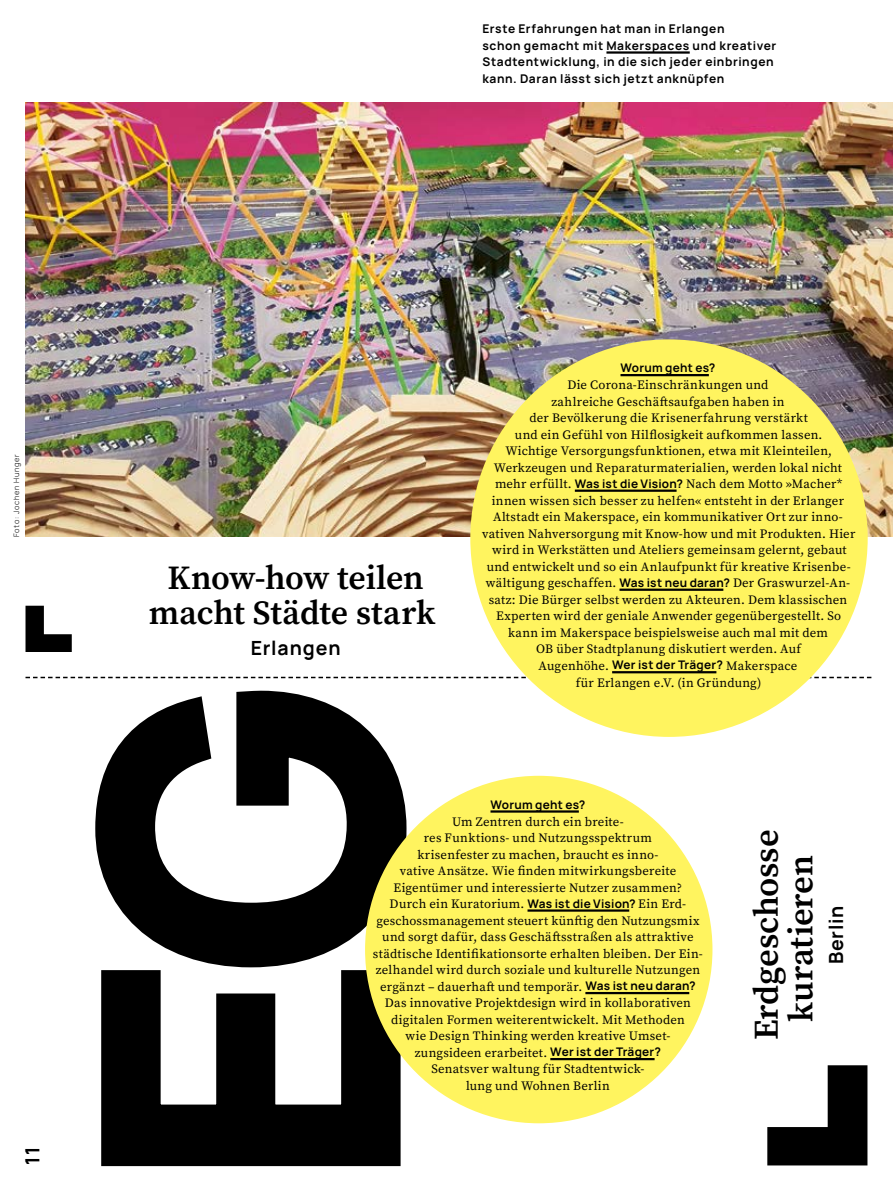
<style>
.page{position:relative;width:893px;height:1191px;background:#fff}
.page>*{position:absolute;margin:0;border:0;box-sizing:border-box;transform-origin:0 0}
.SP_HL_10{font:600 34.5px/34.5px "Source Serif Pro";letter-spacing:-.005em;color:#000;text-align:center}
.SP_HL_10-2{font:600 33.75px/34.5px "Source Serif Pro";letter-spacing:-.005em;color:#000;text-align:center}
.SP_HL_10-3{font:700 19.5px "Manrope";letter-spacing:.04em;color:#000}
.SP_Text_im_Kreis{font:12.75px/16.5px "Source Serif Pro";letter-spacing:.02em;color:#000;text-align:center}
.t1{font:700 12px/16.5px "Manrope";letter-spacing:.05em;color:#000}
.SP_Text_im_Kreis-2{font:700 11.85px "Manrope";letter-spacing:.02em;color:#000}
.t2{font:300 7.5px "Manrope";letter-spacing:.09em;color:#000}
.s1{font-size:34.5px;color:#fff}
.s2{font-family:"Manrope";font-weight:700;font-size:11.85px}
.s3{color:#fff}
</style>
<div class="page">
<img style="left:26px;top:102px;width:867px;height:434px">
<svg style="left:95px;top:690px;width:319px;height:477px"></svg>
<svg style="left:26px;top:677px;width:845px;height:1px"></svg>
<div style="left:365px;top:775px;width:347px;height:348px;background:#fff45f;border-radius:50%"></div>
<hr style="left:490px;top:810px;width:89px;height:2px;background:#000">
<hr style="left:527px;top:909px;width:102px;height:2px;background:#000">
<hr style="left:585px;top:992px;width:104px;height:2px;background:#000">
<hr style="left:550px;top:1058px;width:105px;height:2px;background:#000">
<div style="left:470px;top:339px;width:398px;height:398px;background:#fff45f;border-radius:50%"></div>
<hr style="left:620px;top:374px;width:89px;height:2px;background:#000">
<hr style="left:575px;top:489px;width:102px;height:3px;background:#000">
<hr style="left:619px;top:588px;width:104px;height:3px;background:#000">
<hr style="left:612px;top:671px;width:104px;height:2px;background:#000">
<hr style="left:606px;top:51px;width:84px;height:3px;background:#000">
<svg style="left:767px;top:1065px;width:100px;height:100px"></svg>
<svg style="left:26px;top:605px;width:46px;height:47px"></svg>
<p class="t1" style="left:482px;top:20px;width:295px">Erste Erfahrungen hat man in Erlangen<br>schon gemacht mit Makerspaces und kreativer Stadtentwicklung, in die sich jeder einbringen kann. Daran lässt sich jetzt anknüpfen</p>
<p class="t2" style="left:12px;top:537px;width:84px;rotate:-90deg">Foto: Jochen Hunger</p>
<h3 class="SP_HL_10-3" style="left:20px;top:1167px;width:24px;rotate:-90deg">11</h3>
<h2 class="SP_HL_10-2" style="left:149px;top:560px;width:295px">Know-how teilen macht Städte stark <span class="s1">·</span></h2>
<h2 class="SP_HL_10-3" style="left:251px;top:635px;width:92px">Erlangen</h2>
<p class="SP_Text_im_Kreis-2" style="left:620px;top:360px;width:96px">Worum geht es?</p>
<p class="SP_Text_im_Kreis" style="left:482px;top:377px;width:375px">Die Corona-Einschränkungen und<br>zahlreiche Geschäftsaufgaben haben in<br>der Bevölkerung die Krisenerfahrung verstärkt<br>und ein Gefühl von Hilflosigkeit aufkommen lassen.<br>Wichtige Versorgungsfunktionen, etwa mit Kleinteilen, Werkzeugen und Reparaturmaterialien, werden lokal nicht mehr erfüllt. <span class="s2">Was ist die Vision?</span> Nach dem Motto »Macher* innen wissen sich besser zu helfen« entsteht in der Erlanger Altstadt ein Makerspace, ein kommunikativer Ort zur inno&shy;vativen Nahversorgung mit Know-how und mit Produkten. Hier wird in Werkstätten und Ateliers gemeinsam gelernt, gebaut und entwickelt und so ein Anlaufpunkt für kreative Krisenbe&shy;wältigung geschaffen. <span class="s2">Was ist neu daran?</span> Der Graswurzel-An&shy;satz: Die Bürger selbst werden zu Akteuren. Dem klassischen Experten wird der geniale Anwender gegenübergestellt. So kann im Makerspace beispielsweise auch mal mit dem<br>OB über Stadtplanung diskutiert werden. Auf<br>Augenhöhe. <span class="s2">Wer ist der Träger?</span> Makerspace<br>für Erlangen e.V. (in Gründung)</p>
<p class="SP_Text_im_Kreis-2" style="left:490px;top:796px;width:96px">Worum geht es?</p>
<p class="SP_Text_im_Kreis" style="left:373px;top:813px;width:331px">Um Zentren durch ein breite-<br>res Funktions- und Nutzungsspektrum<br>krisenfester zu machen, braucht es inno-<br>vative Ansätze. Wie finden mitwirkungsbereite Eigentümer und interessierte Nutzer zusammen?<br>Durch ein Kuratorium. <span class="s2">Was ist die Vision?</span> Ein Erd&shy;geschossmanagement steuert künftig den Nutzungsmix und sorgt dafür, dass Geschäftsstraßen als attraktive städtische Identifikationsorte erhalten bleiben. Der Ein&shy;zelhandel wird durch soziale und kulturelle Nutzungen ergänzt – dauerhaft und temporär. <span class="s2">Was ist neu daran?<br></span>Das innovative Projektdesign wird in kollaborativen digitalen Formen weiterentwickelt. Mit Methoden<br>wie Design Thinking werden kreative Umset&shy;zungsideen erarbeitet. <span class="s2">Wer ist der Träger?<br></span>Senatsver waltung für Stadtentwick-<br>lung und Wohnen Berlin</p>
<h2 class="SP_HL_10" style="left:749px;top:1040px;width:212px;rotate:-90deg">Erdgeschosse kuratieren <span class="s3">·</span></h2>
<h2 class="SP_HL_10-3" style="left:824px;top:964px;width:60px;rotate:-90deg">Berlin</h2>
</div>
